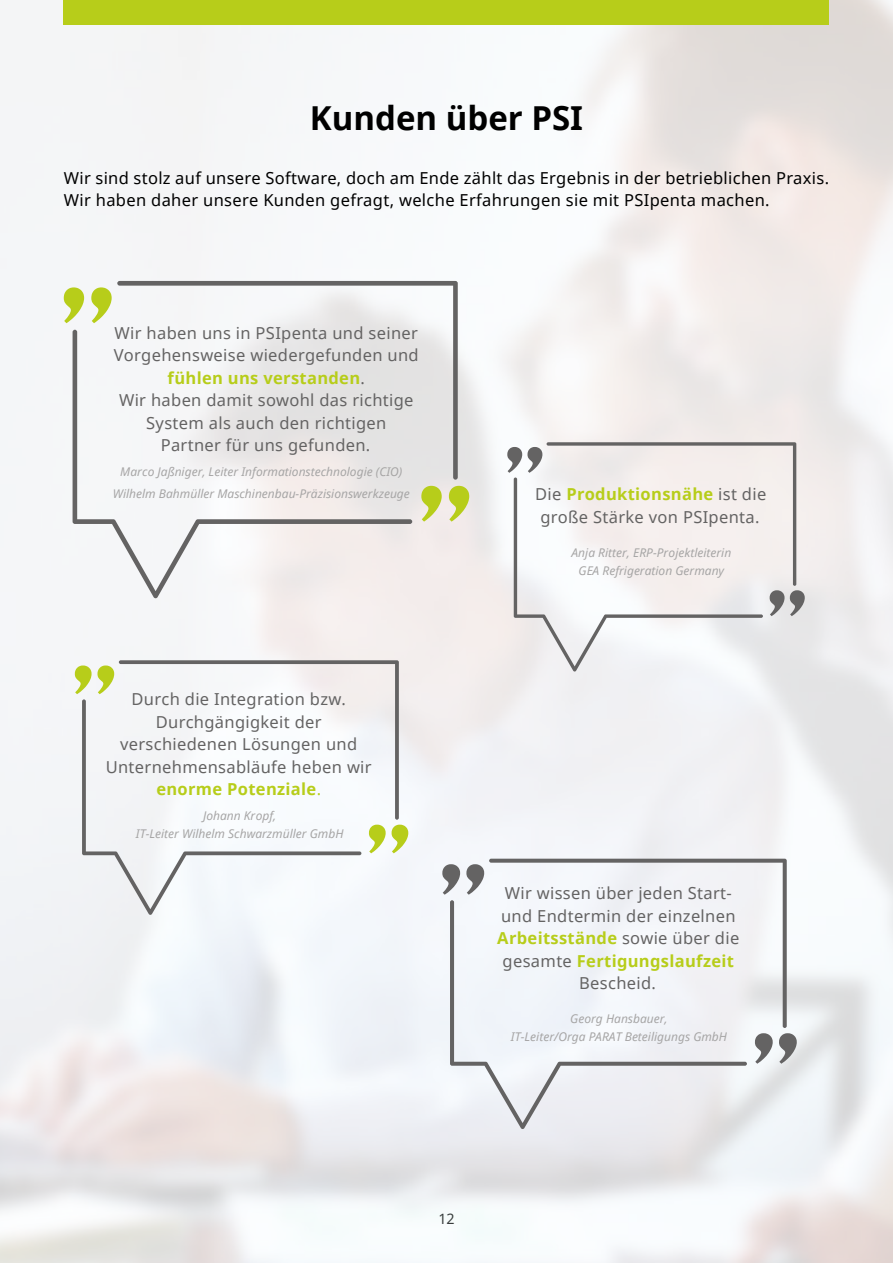
<style>
.page{position:relative;width:893px;height:1263px;background:#fff}
.page>*{position:absolute;margin:0;border:0;box-sizing:border-box;transform-origin:0 0}
.t1{font:700 33px "Noto Sans";color:#000}
.t2{font:16.5px/22.5px "Noto Sans";letter-spacing:.02em;color:#646363;text-align:center}
.t3{font:16.5px/22.5px "Noto Sans";letter-spacing:.02em;color:#000}
.t4{font:14.25px "Noto Sans";color:#000}
.t5{font:italic 12px/18px "Noto Sans";color:#a6a5a5;text-align:center}
.s1{font-weight:700;color:#b7cd1a}
.s2{color:#b7cd1a}
</style>
<div class="page">
<img style="left:0;top:0;width:893px;height:1263px">
<div style="left:64px;top:0;width:765px;height:24px;background:#b7cd1a"></div>
<svg style="left:507px;top:442px;width:298px;height:174px;background:#dfdbda"></svg>
<svg style="left:514px;top:477px;width:249px;height:194px;fill:#f5f0ef"></svg>
<svg style="left:466px;top:864px;width:18px;height:31px"></svg>
<svg style="left:442px;top:864px;width:18px;height:31px"></svg>
<svg style="left:779px;top:1033px;width:18px;height:31px"></svg>
<svg style="left:755px;top:1033px;width:18px;height:31px"></svg>
<svg style="left:489px;top:859px;width:298px;height:169px;fill:#f2f3f6"></svg>
<svg style="left:450px;top:900px;width:297px;height:229px;fill:#f1f3f8"></svg>
<svg style="left:91px;top:287px;width:21px;height:36px"></svg>
<svg style="left:64px;top:287px;width:20px;height:36px"></svg>
<svg style="left:449px;top:486px;width:20px;height:36px"></svg>
<svg style="left:421px;top:486px;width:21px;height:36px"></svg>
<svg style="left:117px;top:281px;width:341px;height:199px;fill:#f1f1f2"></svg>
<svg style="left:73px;top:330px;width:339px;height:268px"></svg>
<svg style="left:75px;top:660px;width:333px;height:193px"></svg>
<svg style="left:82px;top:699px;width:279px;height:216px;fill:#f6f9fc"></svg>
<h1 class="t1" style="left:310px;top:95px;width:275px">Kunden über PSI</h1>
<p class="t3" style="left:64px;top:166px;width:767px">Wir sind stolz auf unsere Software, doch am Ende zählt das Ergebnis in der betrieblichen Praxis.<br>Wir haben daher unsere Kunden gefragt, welche Erfahrungen sie mit PSIpenta machen.</p>
<p class="t2" style="left:114px;top:321px;width:306px">Wir haben uns in PSIpenta und seiner<br>Vorgehensweise wiedergefunden und <span class="s1">fühlen uns verstanden</span>.<br>Wir haben damit sowohl das richtige<br>System als auch den richtigen<br>Partner für uns gefunden.</p>
<p class="t5" style="left:113px;top:460px;width:299px;line-height:22.5px">Marco Jaßniger, Leiter Informationstechnologie (CIO)<br>Wilhelm Bahmüller Maschinenbau-Präzisionswerkzeuge</p>
<p class="t2" style="left:106px;top:688px;width:267px">Durch die Integration bzw.<br>Durchgängigkeit der verschiedenen Lösungen und<br>Unternehmensabläufe heben wir <span class="s1">enorme Potenziale</span><span class="s2">.</span></p>
<p class="t5" style="left:136px;top:806px;width:209px">Johann Kropf,<br>IT-Leiter Wilhelm Schwarzmüller GmbH</p>
<p class="t2" style="left:535px;top:482px;width:233px">Die <span class="s1">Produktionsnähe</span> ist die große Stärke von PSIpenta.</p>
<p class="t5" style="left:571px;top:543px;width:161px">Anja Ritter, ERP-Projektleiterin<br>GEA Refrigeration Germany</p>
<p class="t2" style="left:497px;top:882px;width:244px">Wir wissen über jeden Start&shy;und Endtermin der einzelnen<br><span class="s1">Arbeitsstände</span> sowie über die gesamte <span class="s1">Fertigungslaufzeit<br></span>Bescheid.</p>
<p class="t5" style="left:511px;top:1010px;width:218px">Georg Hansbauer,<br>IT-Leiter/Orga PARAT Beteiligungs GmbH</p>
<p class="t4" style="left:438px;top:1209px;width:18px">12</p>
</div>
